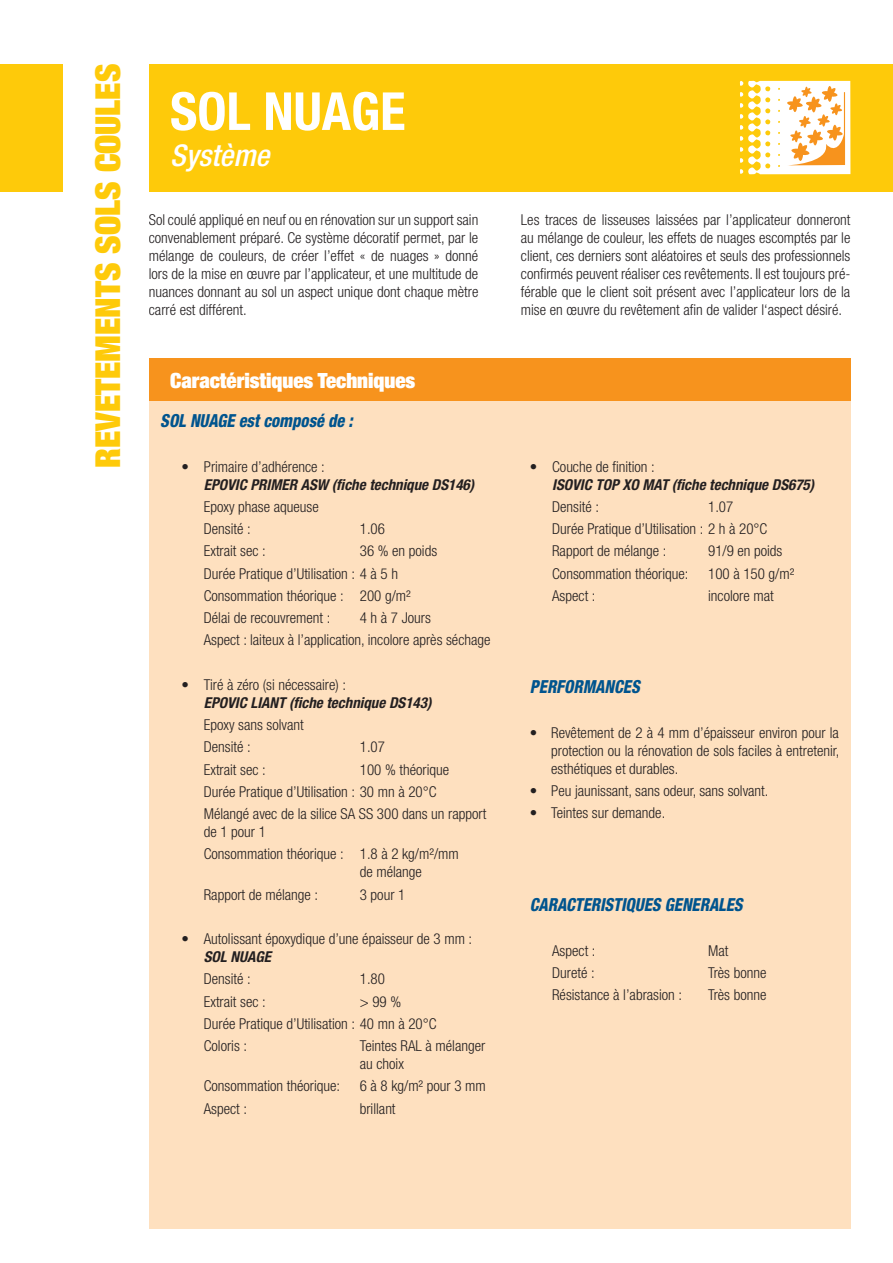
<style>
.page{position:relative;width:893px;height:1263px;background:#fff}
.page>*{position:absolute;margin:0;border:0;box-sizing:border-box;transform-origin:0 0}
.t1{font:700 condensed 52.5px "Helvetica Neue";color:#fff}
.t2{font:900 expanded 34.5px "Helvetica Neue";color:#feca0a}
.t3{font:italic 500 condensed 30px "Helvetica Neue";color:#fff}
.t4{font:900 expanded 21px "Helvetica Neue";color:#fff}
.t5{font:italic 800 condensed 18px "Helvetica Neue";color:#00548e;scale:.9 1}
.t6{font:300 condensed 15px/22.2px "Helvetica Neue";color:#231f20}
.t7{font:italic 700 condensed 15px "Helvetica Neue";color:#231f20}
</style>
<div class="page">
<div style="left:149px;top:400px;width:701px;height:829px;background:#fee0bf"></div>
<div style="left:149px;top:358px;width:701px;height:42px;background:#f7931d"></div>
<div style="left:0;top:64px;width:893px;height:127px;background:#feca0a"></div>
<div style="left:64px;top:44px;width:85px;height:466px;background:#fff"></div>
<svg style="left:739px;top:80px;width:111px;height:95px;background:#fde5b2"></svg>
<h2 class="t2" style="left:96px;top:468px;width:405px;rotate:-90deg">REVETEMENTS SOLS COULES</h2>
<h1 class="t1" style="left:170px;top:92px;width:237px">SOL NUAGE</h1>
<h3 class="t3" style="left:170px;top:145px;width:101px">Système</h3>
<p class="t6" style="left:149px;top:212px;width:331px;line-height:18px;text-align:justify">Sol coulé appliqué en neuf ou en rénovation sur un support sain convenablement préparé. Ce système décoratif permet, par le mélange de couleurs, de créer l’effet « de nuages » donné lors de la mise en œuvre par l’applicateur, et une multitude de nuances donnant au sol un aspect unique dont chaque mètre carré est différent.</p>
<p class="t6" style="left:521px;top:212px;width:331px;line-height:18px;text-align:justify">Les traces de lisseuses laissées par l’applicateur donneront au mélange de couleur, les effets de nuages escomptés par le client, ces derniers sont aléatoires et seuls des professionnels confirmés peuvent réaliser ces revêtements. Il est toujours pré&shy;férable que le client soit présent avec l’applicateur lors de la mise en œuvre du revêtement afin de valider l‘aspect désiré.</p>
<h3 class="t4" style="left:170px;top:373px;width:247px">Caractéristiques Techniques</h3>
<p class="t5" style="left:160px;top:414px;width:215px">SOL NUAGE est composé de :</p>
<p class="t6" style="left:182px;top:456px;width:145px">• Primaire d’adhérence :</p>
<p class="t7" style="left:204px;top:479px;width:272px">EPOVIC PRIMER ASW (fiche technique DS146)</p>
<p class="t6" style="left:204px;top:497px;width:116px">Epoxy phase aqueuse<br>Densité :</p>
<p class="t6" style="left:360px;top:519px;width:27px">1.06</p>
<p class="t6" style="left:204px;top:541px;width:235px;text-indent:156px">36 % en poids<br>Durée Pratique d’Utilisation : 4 à 5 h<br>Consommation théorique : 200 g/m²<br>Délai de recouvrement :</p>
<p class="t6" style="left:204px;top:541px;width:63px">Extrait sec :</p>
<p class="t6" style="left:204px;top:608px;width:288px;text-indent:156px">4 h à 7 Jours<br>Aspect : laiteux à l’application, incolore après séchage</p>
<p class="t6" style="left:182px;top:675px;width:166px">• Tiré à zéro (si nécessaire) :</p>
<p class="t7" style="left:204px;top:697px;width:229px">EPOVIC LIANT (fiche technique DS143)</p>
<p class="t6" style="left:204px;top:715px;width:101px">Epoxy sans solvant<br>Densité :</p>
<p class="t6" style="left:360px;top:737px;width:27px">1.07</p>
<p class="t6" style="left:204px;top:759px;width:284px;text-indent:156px">100 % théorique<br>Durée Pratique d’Utilisation : 30 mn à 20°C<br>Mélangé avec de la silice SA SS 300 dans un rapport</p>
<p class="t6" style="left:204px;top:822px;width:257px">de 1 pour 1<br>Consommation théorique : 1.8 à 2 kg/m²/mm</p>
<p class="t6" style="left:360px;top:862px;width:64px">de mélange</p>
<p class="t6" style="left:204px;top:884px;width:116px">Rapport de mélange :</p>
<p class="t6" style="left:360px;top:884px;width:47px">3 pour 1</p>
<p class="t6" style="left:182px;top:929px;width:292px">• Autolissant époxydique d’une épaisseur de 3 mm :</p>
<p class="t7" style="left:204px;top:951px;width:69px">SOL NUAGE</p>
<p class="t6" style="left:204px;top:969px;width:48px">Densité :</p>
<p class="t6" style="left:360px;top:969px;width:27px">1.80</p>
<p class="t6" style="left:204px;top:991px;width:63px">Extrait sec :</p>
<p class="t6" style="left:204px;top:759px;width:63px">Extrait sec :</p>
<p class="t6" style="left:204px;top:991px;width:234px;text-indent:156px">&gt; 99 %<br>Durée Pratique d’Utilisation : 40 mn à 20°C<br>Coloris :</p>
<p class="t6" style="left:360px;top:1038px;width:127px;line-height:18px">Teintes RAL à mélanger au choix</p>
<p class="t6" style="left:204px;top:1076px;width:138px">Consommation théorique:</p>
<p class="t6" style="left:360px;top:1076px;width:127px">6 à 8 kg/m² pour 3 mm</p>
<p class="t6" style="left:204px;top:1098px;width:45px">Aspect :</p>
<p class="t6" style="left:360px;top:1098px;width:37px">brillant</p>
<p class="t6" style="left:530px;top:456px;width:126px">• Couche de finition :</p>
<p class="t7" style="left:552px;top:479px;width:264px">ISOVIC TOP XO MAT (fiche technique DS675)</p>
<p class="t6" style="left:552px;top:497px;width:48px">Densité :</p>
<p class="t6" style="left:552px;top:497px;width:217px;text-indent:156px">1.07<br>Durée Pratique d’Utilisation : 2 h à 20°C<br>Rapport de mélange :</p>
<p class="t6" style="left:708px;top:541px;width:76px">91/9 en poids</p>
<p class="t6" style="left:552px;top:563px;width:138px">Consommation théorique:</p>
<p class="t6" style="left:708px;top:563px;width:88px">100 à 150 g/m²</p>
<p class="t6" style="left:552px;top:586px;width:45px">Aspect :</p>
<p class="t6" style="left:708px;top:586px;width:67px">incolore mat</p>
<p class="t5" style="left:530px;top:681px;width:124px">PERFORMANCES</p>
<p class="t6" style="left:551px;top:725px;width:290px;line-height:18px;text-align:justify;text-indent:-21px">• Revêtement de 2 à 4 mm d’épaisseur environ pour la protection ou la rénovation de sols faciles à entretenir, esthétiques et durables.</p>
<p class="t6" style="left:530px;top:781px;width:240px">• Peu jaunissant, sans odeur, sans solvant.</p>
<p class="t6" style="left:530px;top:803px;width:137px">• Teintes sur demande.</p>
<p class="t5" style="left:530px;top:898px;width:238px">CARACTERISTIQUES GENERALES</p>
<p class="t6" style="left:552px;top:940px;width:45px">Aspect :</p>
<p class="t6" style="left:708px;top:940px;width:22px">Mat</p>
<p class="t6" style="left:552px;top:963px;width:44px">Dureté :</p>
<p class="t6" style="left:708px;top:963px;width:60px">Très bonne</p>
<p class="t6" style="left:552px;top:985px;width:131px">Résistance à l’abrasion :</p>
<p class="t6" style="left:708px;top:985px;width:60px">Très bonne</p>
</div>
